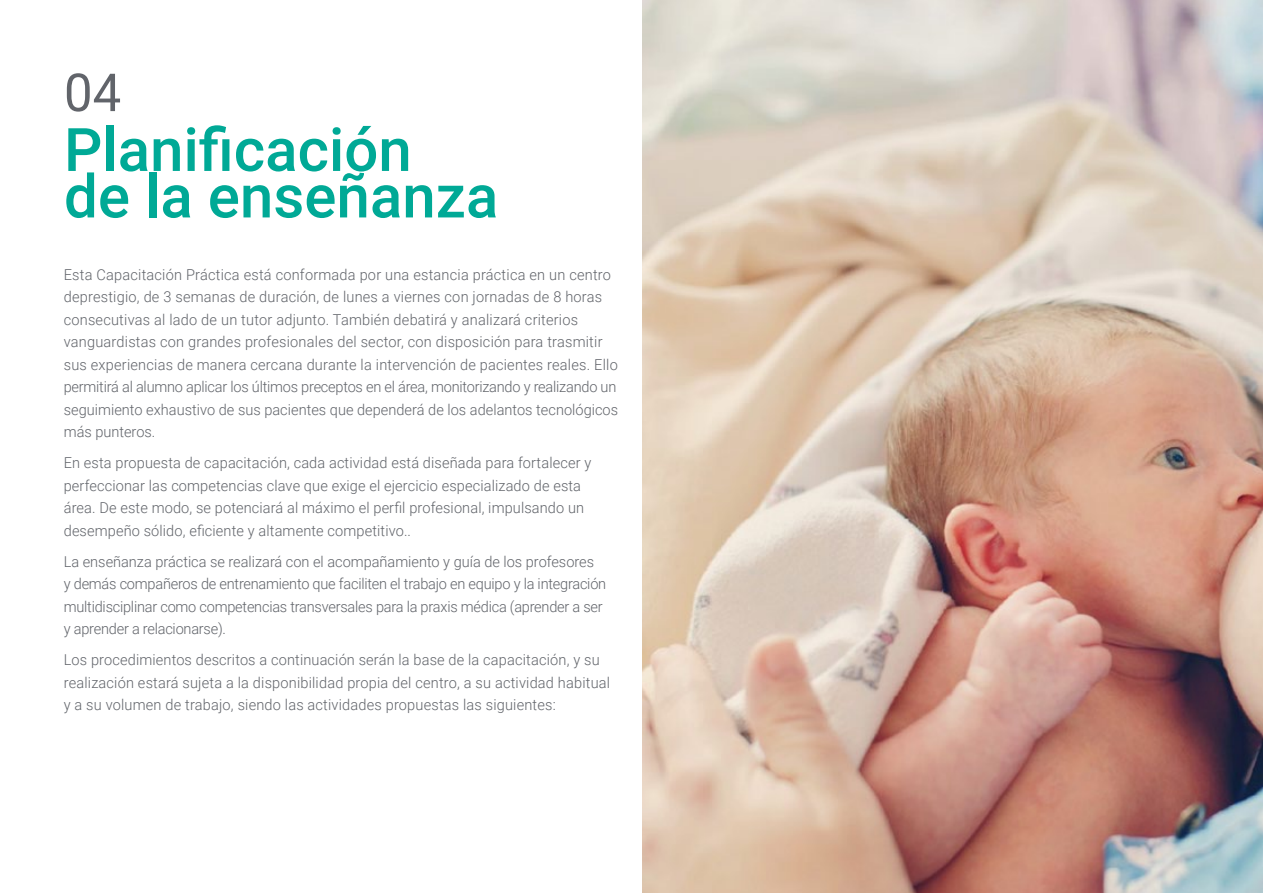
<style>
.page{position:relative;width:1263px;height:893px;background:#fff}
.page>*{position:absolute;margin:0;border:0;box-sizing:border-box;transform-origin:0 0}
.t1{font:500 60px/46.5px "Roboto";color:#00a996}
.t2{font:52.5px "Roboto";color:#61646a}
.t3{font:300 15px/22.5px "Roboto";letter-spacing:.01em;color:#61646a}
.t4{font:300 15px/22.5px "Roboto";letter-spacing:-.015em;color:#61646a}
</style>
<div class="page">
<img style="left:642px;top:0;width:621px;height:893px">
<h2 class="t2" style="left:64px;top:56px;width:59px">04</h2>
<h1 class="t1" style="left:64px;top:124px;width:436px">Planificación<br>de la enseñanza</h1>
<p class="t3" style="left:64px;top:262px;width:556px">Esta Capacitación Práctica está conformada por una estancia práctica en un centro deprestigio, de 3 semanas de duración, de lunes a viernes con jornadas de 8 horas consecutivas al lado de un tutor adjunto. También debatirá y analizará criterios vanguardistas con grandes profesionales del sector, con disposición para trasmitir sus experiencias de manera cercana durante la intervención de pacientes reales. Ello permitirá al alumno aplicar los últimos preceptos en el área, monitorizando y realizando un seguimiento exhaustivo de sus pacientes que dependerá de los adelantos tecnológicos más punteros.</p>
<p class="t3" style="left:64px;top:451px;width:529px">En esta propuesta de capacitación, cada actividad está diseñada para fortalecer y perfeccionar las competencias clave que exige el ejercicio especializado de esta área. De este modo, se potenciará al máximo el perfil profesional, impulsando un desempeño sólido, eficiente y altamente competitivo..</p>
<p class="t4" style="left:64px;top:549px;width:544px">La enseñanza práctica se realizará con el acompañamiento y guía de los profesores<br>y demás compañeros de entrenamiento que faciliten el trabajo en equipo y la integración multidisciplinar como competencias transversales para la praxis médica (aprender a ser y aprender a relacionarse).</p>
<p class="t3" style="left:64px;top:648px;width:548px">Los procedimientos descritos a continuación serán la base de la capacitación, y su realización estará sujeta a la disponibilidad propia del centro, a su actividad habitual y a su volumen de trabajo, siendo las actividades propuestas las siguientes:</p>
</div>
